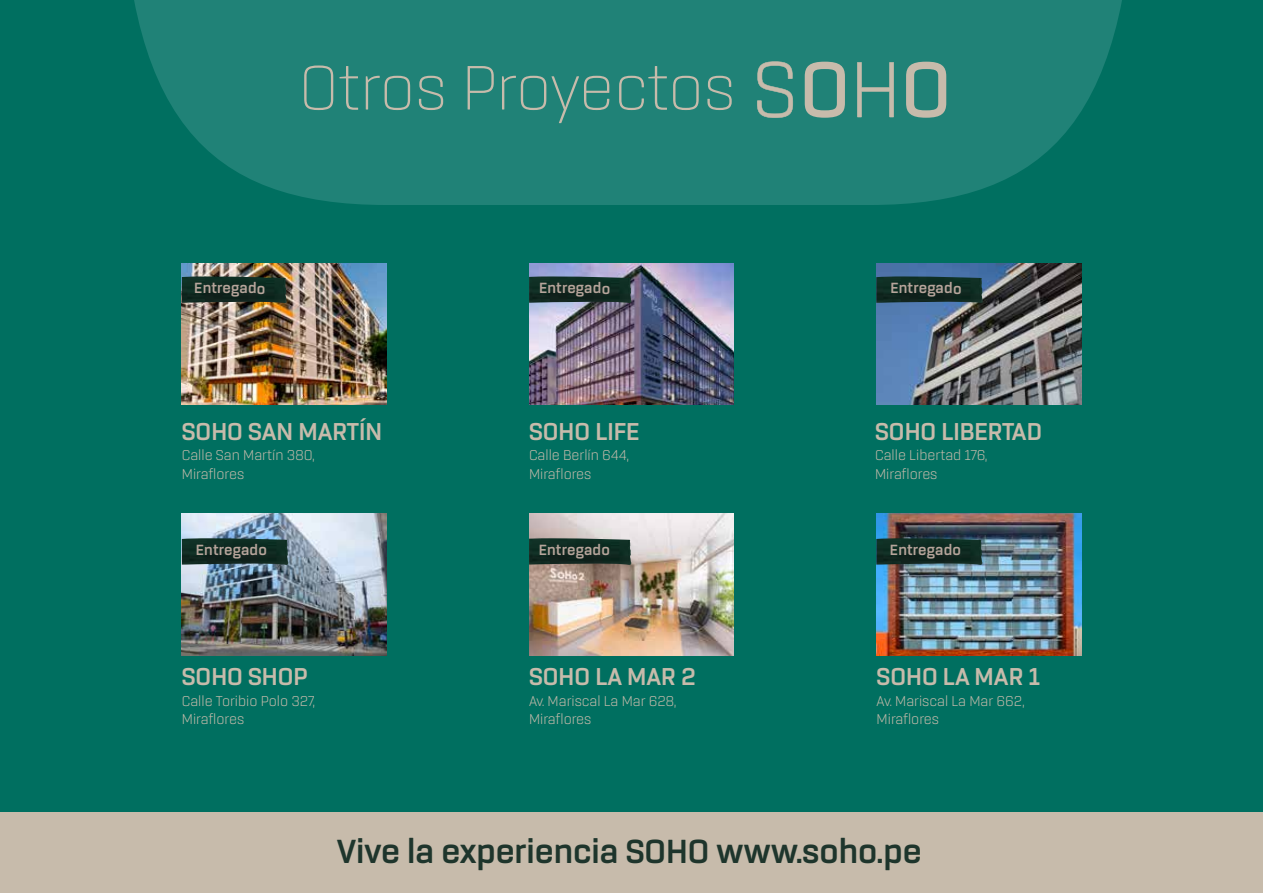
<style>
.page{position:relative;width:1263px;height:893px;background:#006f60}
.page>*{position:absolute;margin:0;border:0;box-sizing:border-box;transform-origin:0 0}
.t1{font:200 67.35px "Rogan";letter-spacing:-.005em;color:#c7bbab}
.t2{font:700 36px "Rogan";color:#1e352c}
.t3{font:700 26.25px "Rogan";color:#c7bbab}
.t4{font:700 15.9px "Rogan";letter-spacing:.01em;color:#b7a59b}
.t5{font:300 15.3px/18.3px "Rogan";color:#c7bbab}
</style>
<div class="page">
<svg style="left:134px;top:0;width:988px;height:205px;background:#1c7f74"></svg>
<img style="left:182px;top:263px;width:205px;height:142px">
<img style="left:182px;top:276px;width:106px;height:28px">
<img style="left:529px;top:263px;width:205px;height:142px">
<img style="left:529px;top:276px;width:104px;height:28px">
<img style="left:876px;top:263px;width:205px;height:142px">
<img style="left:876px;top:276px;width:108px;height:28px">
<img style="left:182px;top:514px;width:205px;height:141px">
<img style="left:182px;top:538px;width:108px;height:27px">
<img style="left:529px;top:514px;width:205px;height:141px">
<img style="left:529px;top:538px;width:103px;height:27px">
<img style="left:876px;top:514px;width:205px;height:141px">
<img style="left:876px;top:538px;width:108px;height:27px">
<div style="left:0;top:813px;width:1263px;height:80px;background:#c7bbab"></div>
<svg style="left:757px;top:61px;width:36px;height:57px;background:#579488"></svg>
<svg style="left:805px;top:62px;width:40px;height:56px;background:#739e90"></svg>
<svg style="left:857px;top:62px;width:37px;height:55px;background:#539387"></svg>
<svg style="left:906px;top:62px;width:40px;height:56px;background:#739e90"></svg>
<h1 class="t1" style="left:299px;top:50px;width:438px">Otros Proyectos</h1>
<p class="t4" style="left:194px;top:279px;width:73px">Entregado</p>
<p class="t4" style="left:539px;top:279px;width:73px">Entregado</p>
<p class="t4" style="left:890px;top:279px;width:73px">Entregado</p>
<h3 class="t3" style="left:182px;top:417px;width:202px">SOHO SAN MARTÍN</h3>
<p class="t5" style="left:182px;top:446px;width:134px">Calle San Martín 380,<br>Miraflores</p>
<h3 class="t3" style="left:529px;top:417px;width:112px">SOHO LIFE</h3>
<p class="t5" style="left:529px;top:446px;width:101px">Calle Berlín 644,<br>Miraflores</p>
<h3 class="t3" style="left:875px;top:417px;width:168px">SOHO LIBERTAD</h3>
<p class="t5" style="left:875px;top:446px;width:114px">Calle Libertad 176,<br>Miraflores</p>
<p class="t4" style="left:196px;top:541px;width:73px">Entregado</p>
<p class="t4" style="left:539px;top:541px;width:73px">Entregado</p>
<p class="t4" style="left:890px;top:541px;width:73px">Entregado</p>
<h3 class="t3" style="left:182px;top:662px;width:127px">SOHO SHOP</h3>
<p class="t5" style="left:182px;top:691px;width:135px">Calle Toribio Polo 327,<br>Miraflores</p>
<h3 class="t3" style="left:529px;top:662px;width:168px">SOHO LA MAR 2</h3>
<p class="t5" style="left:529px;top:691px;width:149px">Av. Mariscal La Mar 628,<br>Miraflores</p>
<h3 class="t3" style="left:877px;top:662px;width:165px">SOHO LA MAR 1</h3>
<p class="t5" style="left:877px;top:691px;width:149px">Av. Mariscal La Mar 662,<br>Miraflores</p>
<h2 class="t2" style="left:337px;top:831px;width:586px">Vive la experiencia SOHO www.soho.pe</h2>
</div>
